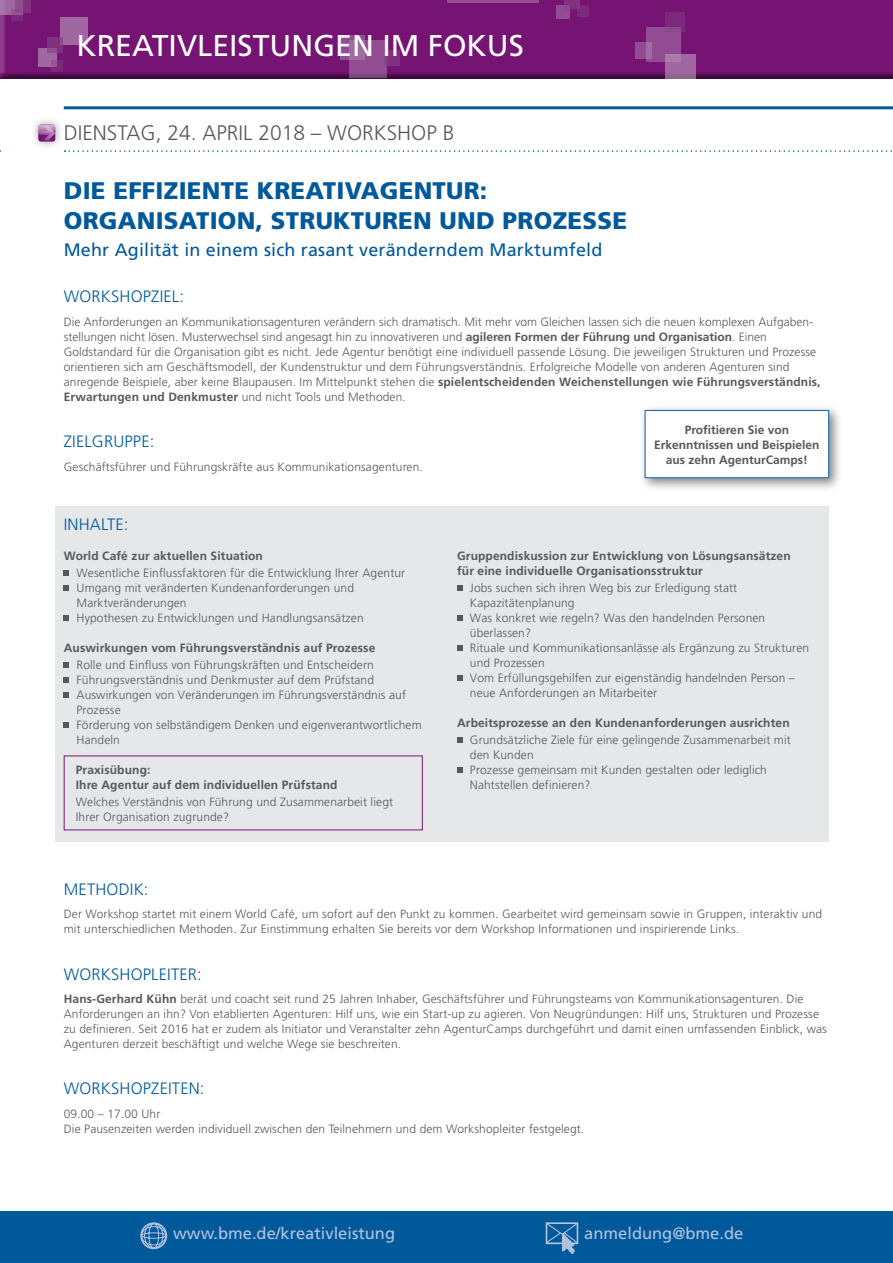
<style>
.page{position:relative;width:893px;height:1263px;background:#fff}
.page>*{position:absolute;margin:0;border:0;box-sizing:border-box;transform-origin:0 0}
.t1{font:30px "Frutiger LT Std";color:#fff}
.t2{font:900 24px/30px "Frutiger LT Std";letter-spacing:.01em;color:#00599b}
.t3{font:300 21px "Frutiger LT Std";color:#57585a}
.t4{font:18px "Frutiger LT Std";letter-spacing:.01em;color:#00599b}
.t5{font:300 16.5px "Frutiger LT Std";letter-spacing:.01em;color:#00599b}
.t6{font:16.5px "Frutiger LT Std";color:#b3c3df}
.t7{font:300 12px/15px "Frutiger LT Std";letter-spacing:.01em;color:#57585a}
.t8{font:700 12px/15px "Frutiger LT Std";letter-spacing:.01em;color:#57585a}
.s1{font-weight:700}
</style>
<div class="page">
<div style="left:0;top:1212px;width:893px;height:51px;background:#00599b"></div>
<div style="left:140px;top:1222px;width:27px;height:27px;border:2px solid #b3c3df;border-radius:50%"></div>
<svg style="left:141px;top:1223px;width:26px;height:25px"></svg>
<svg style="left:545px;top:1222px;width:34px;height:32px"></svg>
<div style="left:0;top:0;width:893px;height:80px;background:#231f20;opacity:.55"></div>
<svg style="left:0;top:0;width:15px;height:15px"></svg>
<svg style="left:15px;top:0;width:16px;height:13px"></svg>
<div style="left:340px;top:35px;width:25px;height:25px;background:#924c92"></div>
<svg style="left:349px;top:40px;width:38px;height:38px"></svg>
<svg style="left:384px;top:51px;width:16px;height:15px"></svg>
<div style="left:666px;top:54px;width:30px;height:24px;background:linear-gradient(to bottom,#a568a6,#976698)"></div>
<svg style="left:635px;top:42px;width:12px;height:17px"></svg>
<svg style="left:647px;top:27px;width:34px;height:34px"></svg>
<svg style="left:666px;top:12px;width:19px;height:20px"></svg>
<div style="left:556px;top:5px;width:13px;height:13px;background:#924c92"></div>
<hr style="left:447px;top:0;width:91px;height:2px;background:#b693ba">
<svg style="left:564px;top:0;width:15px;height:9px"></svg>
<svg style="left:577px;top:5px;width:12px;height:12px"></svg>
<svg style="left:11px;top:9px;width:12px;height:11px"></svg>
<div style="left:60px;top:18px;width:27px;height:27px;background:#a067a1"></div>
<div style="left:38px;top:48px;width:18px;height:19px;background:#a067a1"></div>
<svg style="left:47px;top:37px;width:16px;height:16px"></svg>
<svg style="left:52px;top:60px;width:11px;height:12px"></svg>
<div style="left:55px;top:506px;width:774px;height:336px;background:#e6e7e9"></div>
<hr style="left:64px;top:106px;width:829px;height:3px;background:#00599b">
<svg style="left:65px;top:150px;width:827px;height:2px"></svg>
<div style="left:30px;top:116px;width:34px;height:34px;background:#231f20;opacity:.4"></div>
<div style="left:38px;top:125px;width:17px;height:17px;background:#761473;border-radius:3px"></div>
<svg style="left:38px;top:125px;width:17px;height:15px"></svg>
<svg style="left:64px;top:570px;width:5px;height:5px"></svg>
<svg style="left:64px;top:585px;width:5px;height:5px"></svg>
<svg style="left:64px;top:615px;width:5px;height:5px"></svg>
<svg style="left:64px;top:662px;width:5px;height:5px"></svg>
<svg style="left:64px;top:677px;width:5px;height:5px"></svg>
<svg style="left:64px;top:692px;width:5px;height:5px"></svg>
<svg style="left:64px;top:722px;width:5px;height:5px"></svg>
<svg style="left:457px;top:585px;width:5px;height:5px"></svg>
<svg style="left:457px;top:615px;width:5px;height:5px"></svg>
<svg style="left:457px;top:645px;width:5px;height:5px"></svg>
<svg style="left:457px;top:675px;width:5px;height:5px"></svg>
<svg style="left:457px;top:737px;width:5px;height:5px"></svg>
<svg style="left:457px;top:767px;width:5px;height:5px"></svg>
<div style="left:639px;top:405px;width:204px;height:87px;background:#231f20;opacity:.55"></div>
<div style="left:645px;top:410px;width:184px;height:68px;background:#fff"></div>
<div style="left:644px;top:410px;width:185px;height:68px;border:1px solid #216eaa"></div>
<h1 class="t1" style="left:77px;top:28px;width:449px">Kreativleistungen im Fokus</h1>
<h3 class="t3" style="left:64px;top:121px;width:26px">Dienstag</h3>
<h3 class="t3" style="left:156px;top:121px;width:206px">, 24. April 2018 – Workshop</h3>
<h3 class="t3" style="left:443px;top:121px;width:13px">B</h3>
<h2 class="t2" style="left:64px;top:176px;width:562px">DIE EFFIZIENTE KREATIVAGE NTUR:<br>ORGANISATION, -STRUKTUREN UND PROZESSE</h2>
<h3 class="t4" style="left:64px;top:239px;width:540px">Mehr Agilität in einem sich rasant veränderndem Marktumfeld</h3>
<h3 class="t5" style="left:64px;top:287px;width:122px">WORKSHOPZIEL:</h3>
<p class="t7" style="left:64px;top:314px;width:758px">Die Anforderungen an Kommunikationsagenturen verändern sich dramatisch. Mit mehr vom Gleichen lassen sich die neuen komplexen Aufgaben&shy;stellungen nicht lösen. Musterwechsel sind angesagt hin zu innovativeren und <span class="s1">agileren Formen der Führung und Organisation</span>. Einen Goldstandard für die Organisation gibt es nicht. Jede Agentur benötigt eine individuell passende Lösung. Die jeweiligen Strukturen und Prozesse orientieren sich am Geschäftsmodell, der Kundenstruktur und dem Führungsverständnis. Erfolgreiche Modelle von anderen Agenturen sind anregende Beispiele, aber keine Blaupausen. Im Mittelpunkt stehen die <span class="s1">spielentscheidenden Weichenstellungen wie Führungsverständnis, Erwartungen und Denkmuster</span> und nicht Tools und Methoden.</p>
<h3 class="t5" style="left:64px;top:432px;width:39px">Zie lgruppe</h3>
<h3 class="t5" style="left:150px;top:432px;width:6px">:</h3>
<p class="t7" style="left:64px;top:459px;width:361px">Geschäftsführer und Führungskräfte aus Kommunikationsagenturen.</p>
<p class="t8" style="left:654px;top:422px;width:167px;text-align:center">Profitieren Sie von -Erkenntnissen und Beispielen aus zehn AgenturCamps!</p>
<h3 class="t5" style="left:64px;top:515px;width:16px">Inha</h3>
<h3 class="t5" style="left:101px;top:515px;width:29px">lte :</h3>
<p class="t8" style="left:64px;top:548px;width:201px">World Café zur aktuellen Situation</p>
<p class="t7" style="left:77px;top:565px;width:330px">Wesentliche Einflussfaktoren für die Entwicklung Ihrer Agentur Umgang mit veränderten Kundenanforderungen und Marktveränderungen<br>Hypothesen zu Entwicklungen und Handlungsansätzen</p>
<p class="t8" style="left:64px;top:640px;width:313px">Auswirkungen vom Führungsverständnis auf Prozesse</p>
<p class="t7" style="left:77px;top:657px;width:347px">Rolle und Einfluss von Führungskräften und Entscheidern Führungsverständnis und Denkmuster auf dem Prüfstand Auswirkungen von Veränderungen im Führungsverständnis auf Prozesse<br>Förderung von selbständigem Denken und eigenverantwortlichem Handeln</p>
<p class="t8" style="left:76px;top:762px;width:263px">Praxisübung:<br>Ihre Agentur auf dem individuellen Prüfstand</p>
<p class="t7" style="left:76px;top:794px;width:319px">Welches Verständnis von Führung und Zusammenarbeit liegt<br>Ihrer Organisation zugrunde?</p>
<p class="t8" style="left:457px;top:548px;width:335px">Gruppendiskussion zur Entwicklung von Lösungsansätzen für eine individuelle Organisationsstruktur</p>
<p class="t7" style="left:470px;top:580px;width:341px">Jobs suchen sich ihren Weg bis zur Erledigung statt Kapazitätenplanung<br>Was konkret wie regeln? Was den handelnden Personen überlassen?<br>Rituale und Kommunikationsanlässe als Ergänzung zu Strukturen und Prozessen<br>Vom Erfüllungsgehilfen zur eigenständig handelnden Person – neue Anforderungen an Mitarbeiter</p>
<p class="t8" style="left:457px;top:715px;width:334px">Arbeitsprozesse an den Kundenanforderungen ausrichten</p>
<p class="t7" style="left:470px;top:732px;width:322px">Grundsätzliche Ziele für eine gelingende Zusammenarbeit mit den Kunden<br>Prozesse gemeinsam mit Kunden gestalten oder lediglich Nahtstellen definieren?</p>
<h3 class="t5" style="left:64px;top:880px;width:25px">Methodik</h3>
<h3 class="t5" style="left:144px;top:880px;width:6px">:</h3>
<p class="t7" style="left:64px;top:907px;width:760px">Der Workshop startet mit einem World Café, um sofort auf den Punkt zu kommen. Gearbeitet wird gemeinsam sowie in Gruppen, interaktiv und mit unterschiedlichen Methoden. Zur Einstimmung erhalten Sie bereits vor dem Workshop Informationen und inspirierende Links.</p>
<h3 class="t5" style="left:64px;top:965px;width:27px">Workshop</h3>
<h3 class="t5" style="left:151px;top:965px;width:16px">leiter</h3>
<h3 class="t5" style="left:197px;top:965px;width:6px">:</h3>
<p class="t7" style="left:64px;top:992px;width:765px"><span class="s1">Hans-Gerhard Kühn</span> berät und coacht seit rund 25 Jahren Inhaber, Geschäftsführer und Führungsteams von Kommunikationsagenturen. Die Anforderungen an ihn? Von etablierten Agenturen: Hilf uns, wie ein Start-up zu agieren. Von Neugründungen: Hilf uns, Strukturen und Prozesse zu definieren. Seit 2016 hat er zudem als Initiator und Veranstalter zehn AgenturCamps durchgeführt und damit einen umfassenden Einblick, was Agenturen derzeit beschäftigt und welche Wege sie beschreiten.</p>
<h3 class="t5" style="left:64px;top:1079px;width:26px">Workshopzeiten</h3>
<h3 class="t5" style="left:200px;top:1079px;width:6px">:</h3>
<p class="t7" style="left:64px;top:1106px;width:522px">09.00 – 17.00 Uhr<br>Die Pausenzeiten werden individuell zwischen den Teilnehmern und dem Workshopleiter festgelegt.</p>
<h3 class="t6" style="left:173px;top:1223px;width:223px">www.bme.de/kreativleistung</h3>
<h3 class="t6" style="left:584px;top:1223px;width:160px">anmeldung@bme.de</h3>
</div>
